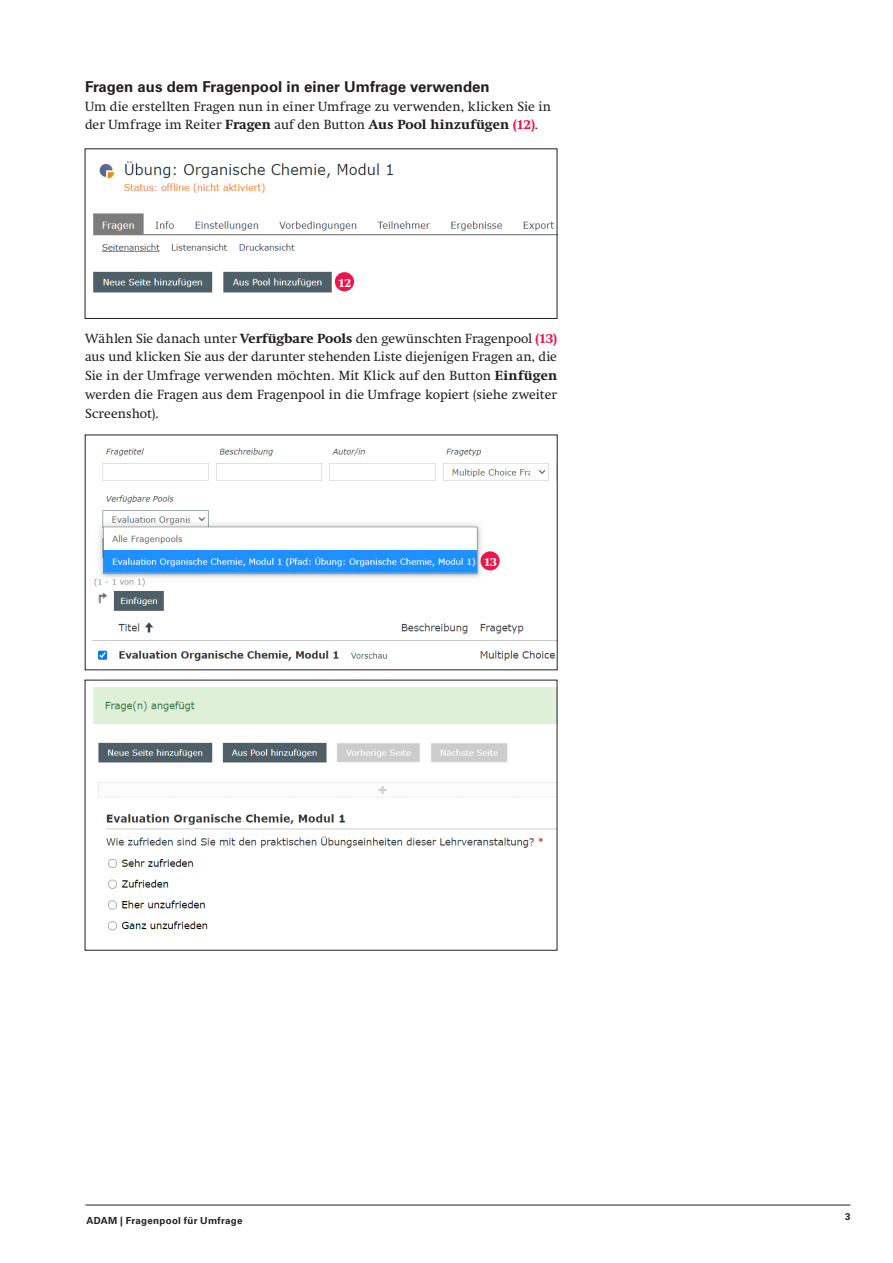
<style>
.page{position:relative;width:893px;height:1263px;background:#fff}
.page>*{position:absolute;margin:0;border:0;box-sizing:border-box;transform-origin:0 0}
.Überschrift_1__Unive{font:700 15px "Univers LT Std";color:#231f20}
.Standard__Swift_Regu{font:13.5px/18.8px "Swift Neue LT Pro";letter-spacing:.01em;color:#231f20;text-align:justify}
.Überschrift_1__Unive-2{font:13.5px/18.8px "Swift Neue LT Pro";letter-spacing:.005em;color:#231f20}
.t1{font:700 12px "Swift Neue LT Pro";color:#fff}
.Fusszeile__Univers_B{font:700 9.75px "Univers LT Std";letter-spacing:.03em;color:#231f20}
.s1{font-weight:700}
.s2{font-weight:700;color:#ed164b}
</style>
<div class="page">
<hr style="left:85px;top:1205px;width:765px;height:1px;background:#231f20">
<img style="left:93px;top:161px;width:462px;height:132px">
<div style="left:85px;top:149px;width:472px;height:170px;border:1px solid #231f20"></div>
<div style="left:335px;top:272px;width:19px;height:19px;background:#ed164b;border-radius:50%"></div>
<img style="left:92px;top:448px;width:463px;height:213px">
<div style="left:480px;top:551px;width:20px;height:19px;background:#ed164b;border-radius:50%"></div>
<img style="left:93px;top:687px;width:462px;height:244px">
<p class="Überschrift_1__Unive" style="left:85px;top:78px;width:406px">Fragen aus dem Fragenpool in einer Umfrage verwenden</p>
<p class="Überschrift_1__Unive-2" style="left:85px;top:97px;width:467px">Um die erstellten Fragen nun in einer Umfrage zu verwenden, klicken Sie in der Umfrage im Reiter <span class="s1">Fragen</span> auf den Button <span class="s1">Aus Pool hinzufügen</span> <span class="s2">(12)</span>.</p>
<p class="t1" style="left:339px;top:275px;width:14px">12</p>
<p class="Standard__Swift_Regu" style="left:85px;top:329px;width:474px">Wählen Sie danach unter <span class="s1">Verfügbare Pools</span> den gewünschten Fragenpool <span class="s2">(13) </span>aus und klicken Sie aus der darunter stehenden Liste diejenigen Fragen an, die Sie in der Umfrage verwenden möchten. Mit Klick auf den Button <span class="s1">Einfügen </span>werden die Fragen aus dem Fragenpool in die Umfrage kopiert (siehe zweiter Screenshot).</p>
<p class="t1" style="left:484px;top:555px;width:14px">13</p>
<p class="Fusszeile__Univers_B" style="left:87px;top:1214px;width:158px">ADAM | Fragenpool für Umfrage</p>
<p class="Fusszeile__Univers_B" style="left:845px;top:1211px;width:7px">3</p>
</div>
